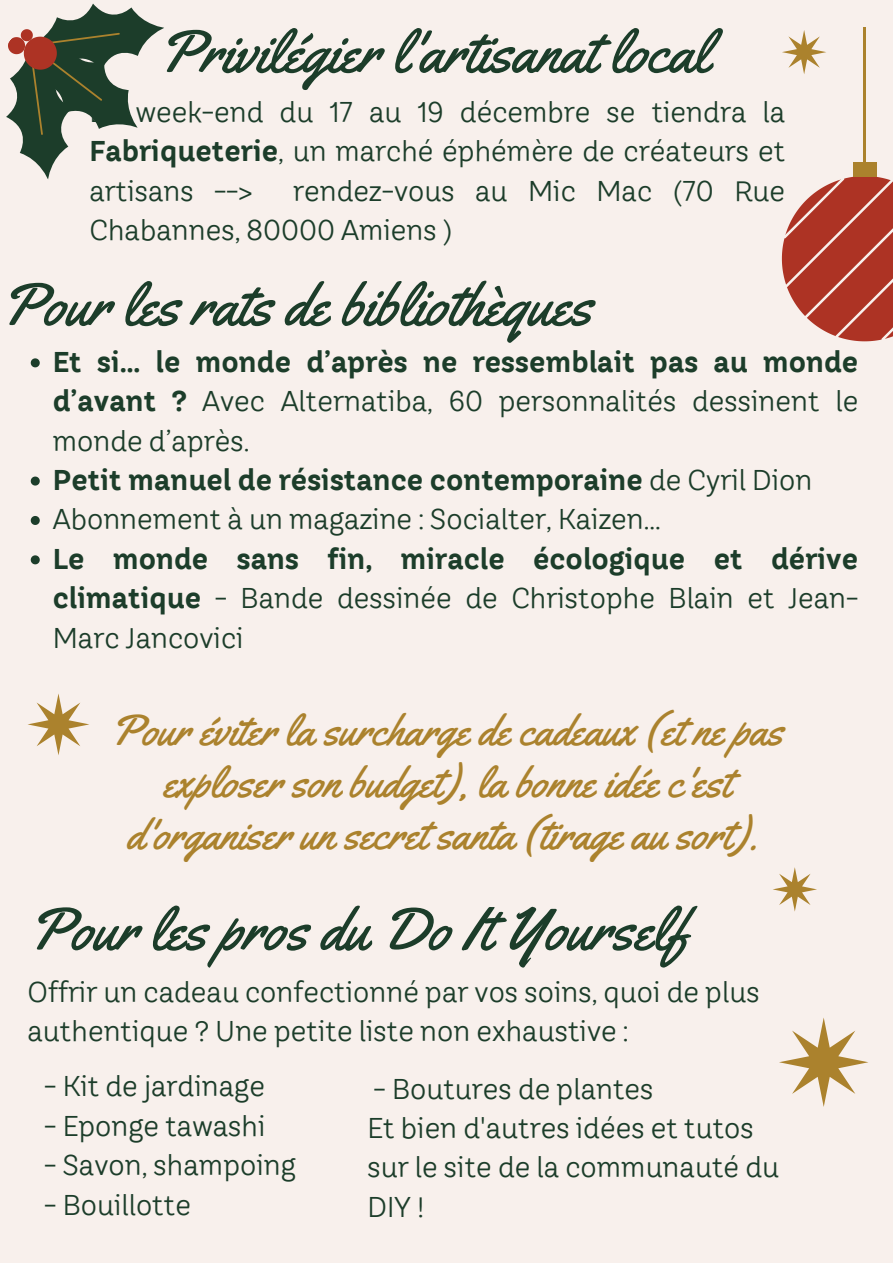
<style>
.page{position:relative;width:893px;height:1263px;background:#f8f0ec}
.page>*{position:absolute;margin:0;border:0;box-sizing:border-box;transform-origin:0 0}
.t1{font:60px "Yellowtail";color:#1c3d2a}
.t2{font:43.5px/51.8px "Yellowtail";color:#ab822d;text-align:center}
.t3{font:28.5px/39.4px "TT Hazelnuts";color:#1c3d2a;text-align:justify}
.t4{font:700 28.5px "TT Hazelnuts";color:#1c3d2a}
.s1{font-weight:700}
.s2{font-weight:400}
</style>
<div class="page">
<div style="left:853px;top:162px;width:23px;height:15px;background:#ab822d"></div>
<hr style="left:863px;top:27px;width:3px;height:144px;background:#ab822d">
<svg style="left:782px;top:176px;width:111px;height:165px"></svg>
<svg style="left:28px;top:693px;width:61px;height:62px"></svg>
<svg style="left:782px;top:30px;width:44px;height:44px"></svg>
<svg style="left:779px;top:1018px;width:89px;height:89px"></svg>
<svg style="left:773px;top:867px;width:44px;height:44px"></svg>
<svg style="left:6px;top:3px;width:158px;height:177px"></svg>
<svg style="left:31px;top:358px;width:9px;height:9px"></svg>
<svg style="left:31px;top:476px;width:9px;height:10px"></svg>
<svg style="left:31px;top:516px;width:9px;height:9px"></svg>
<svg style="left:31px;top:555px;width:9px;height:9px"></svg>
<p class="t1" style="left:157px;top:14px;width:553px">Privilégier l'artisanat local</p>
<p class="t3" style="left:89px;top:92px;width:697px">Le week-end du 17 au 19 décembre se tiendra la <span class="s1">Fabriqueterie</span>, un marché éphémère de créateurs et artisans --&gt;</p>
<p class="t3" style="left:89px;top:171px;width:697px;text-indent:204px">rendez-vous au Mic Mac (70 Rue<br>Chabannes, 80000 Amiens )</p>
<p class="t1" style="left:0;top:267px;width:593px">Pour les rats de bibliothèques</p>
<p class="t3" style="left:53px;top:342px;width:807px"><span class="s1">Et si… le monde d’après ne ressemblait pas au monde d’avant ?</span> Avec Alternatiba, 60 personnalités dessinent le monde d’après.</p>
<p class="t4" style="left:53px;top:462px;width:761px">Petit manuel de résistance contemporaine <span class="s2">de Cyril Dion</span></p>
<p class="t3" style="left:53px;top:499px;width:610px">Abonnement à un magazine : Socialter, Kaizen...</p>
<p class="t3" style="left:53px;top:539px;width:807px"><span class="s1">Le monde sans fin, miracle écologique et dérive climatique</span> - Bande dessinée de Christophe Blain et Jean-Marc Jancovici</p>
<p class="t2" style="left:110px;top:704px;width:674px">Pour éviter la surcharge de cadeaux (et ne pas exploser son budget), la bonne idée c'est d'organiser un secret santa (tirage au sort).</p>
<p class="t1" style="left:28px;top:891px;width:663px">Pour les pros du Do It Yourself</p>
<p class="t3" style="left:28px;top:972px;width:733px">Offrir un cadeau confectionné par vos soins, quoi de plus authentique ? Une petite liste non exhaustive :</p>
<p class="t3" style="left:44px;top:1066px;width:222px">- Kit de jardinage</p>
<p class="t3" style="left:44px;top:1106px;width:223px">- Eponge tawashi</p>
<p class="t3" style="left:44px;top:1145px;width:253px">- Savon, shampoing</p>
<p class="t3" style="left:44px;top:1184px;width:148px">- Bouillotte</p>
<p class="t3" style="left:373px;top:1068px;width:281px">- Boutures de plantes</p>
<p class="t3" style="left:367px;top:1108px;width:413px;text-align:left">Et bien d'autres idées et tutos sur le site de la communauté du<br>DIY !</p>
</div>
